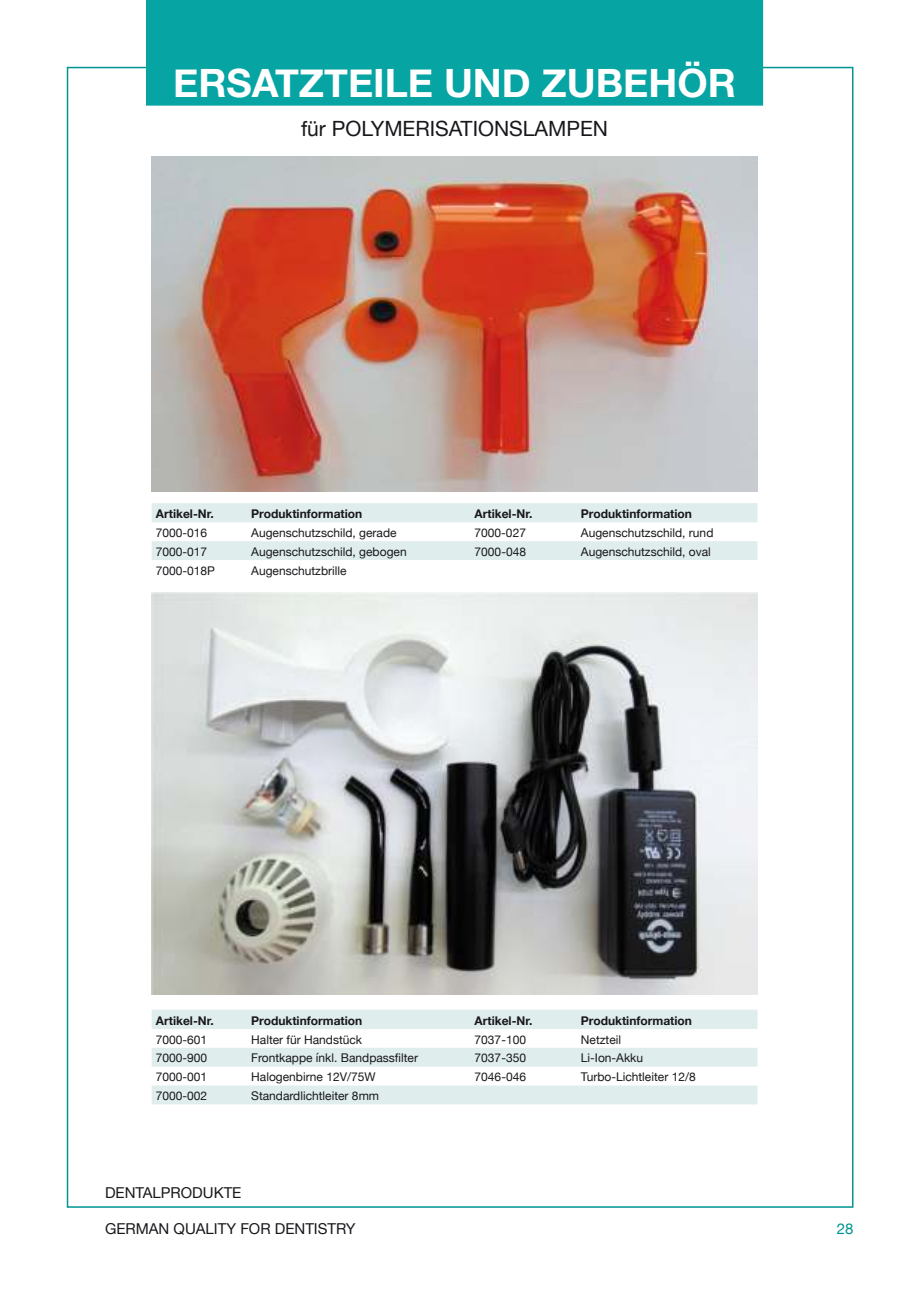
<style>
.page{position:relative;width:906px;height:1289px;background:#fff}
.page>*{position:absolute;margin:0;border:0;box-sizing:border-box;transform-origin:0 0}
.t1{font:700 39px "Helvetica Neue";color:#fff}
.t2{font:21px "Helvetica Neue";color:#19171b}
.t3{font:15px "Helvetica Neue";color:#19171b}
.t4{font:15px "Helvetica Neue";color:#009492}
.t5{font:12px "Helvetica Neue";color:#19171b}
.t6{font:700 12px "Helvetica Neue";color:#19171b}
</style>
<div class="page">
<img style="left:152px;top:157px;width:605px;height:334px">
<img style="left:152px;top:592px;width:605px;height:402px">
<div style="left:146px;top:0;width:617px;height:106px;background:#07a4a4"></div>
<svg style="left:152px;top:503px;width:605px;height:57px"></svg>
<svg style="left:152px;top:1010px;width:605px;height:94px;fill:#dfedec"></svg>
<h1 class="t1" style="left:173px;top:62px;width:564px">ERSATZTEILE UND ZUBEHÖR</h1>
<h2 class="t2" style="left:301px;top:118px;width:308px">für POLYMERISATIONSLAMPEN</h2>
<p class="t6" style="left:156px;top:507px;width:59px">Artikel-Nr.</p>
<p class="t6" style="left:251px;top:507px;width:113px">Produktinformation</p>
<p class="t6" style="left:474px;top:507px;width:59px">Artikel-Nr.</p>
<p class="t6" style="left:581px;top:507px;width:113px">Produktinformation</p>
<p class="t5" style="left:156px;top:524px;width:53px">7000-016</p>
<p class="t5" style="left:251px;top:526px;width:147px">Augenschutzschild, gerade</p>
<p class="t5" style="left:474px;top:526px;width:53px">7000-027</p>
<p class="t5" style="left:581px;top:526px;width:134px">Augenschutzschild, rund</p>
<p class="t5" style="left:156px;top:545px;width:53px">7000-017</p>
<p class="t5" style="left:251px;top:545px;width:157px">Augenschutzschild, gebogen</p>
<p class="t5" style="left:474px;top:543px;width:53px">7000-048</p>
<p class="t5" style="left:581px;top:545px;width:132px">Augenschutzschild, oval</p>
<p class="t5" style="left:156px;top:561px;width:61px">7000-018P</p>
<p class="t5" style="left:251px;top:564px;width:97px">Augenschutzbrille</p>
<p class="t6" style="left:156px;top:1013px;width:59px">Artikel-Nr.</p>
<p class="t6" style="left:251px;top:1013px;width:113px">Produktinformation</p>
<p class="t6" style="left:474px;top:1013px;width:59px">Artikel-Nr.</p>
<p class="t6" style="left:581px;top:1013px;width:113px">Produktinformation</p>
<p class="t5" style="left:156px;top:1030px;width:53px">7000-601</p>
<p class="t5" style="left:251px;top:1033px;width:112px">Halter für Handstück</p>
<p class="t5" style="left:474px;top:1030px;width:53px">7037-100</p>
<p class="t5" style="left:581px;top:1033px;width:42px">Netzteil</p>
<p class="t5" style="left:156px;top:1051px;width:53px">7000-900</p>
<p class="t5" style="left:251px;top:1049px;width:168px">Frontkappe ínkl. Bandpassfilter</p>
<p class="t5" style="left:474px;top:1049px;width:53px">7037-350</p>
<p class="t5" style="left:581px;top:1051px;width:64px">Li-Ion-Akku</p>
<p class="t5" style="left:156px;top:1070px;width:53px">7000-001</p>
<p class="t5" style="left:251px;top:1070px;width:126px">Halogenbirne 12V/75W</p>
<p class="t5" style="left:474px;top:1068px;width:53px">7046-046</p>
<p class="t5" style="left:581px;top:1068px;width:116px">Turbo-Lichtleiter 12/8</p>
<p class="t5" style="left:156px;top:1089px;width:53px">7000-002</p>
<p class="t5" style="left:251px;top:1087px;width:129px">Standardlichtleiter 8mm</p>
<p class="t3" style="left:105px;top:1184px;width:138px">DENTALPRODUKTE</p>
<p class="t3" style="left:105px;top:1220px;width:252px">GERMAN QUALITY FOR DENTISTRY</p>
<p class="t4" style="left:837px;top:1218px;width:18px">28</p>
</div>
